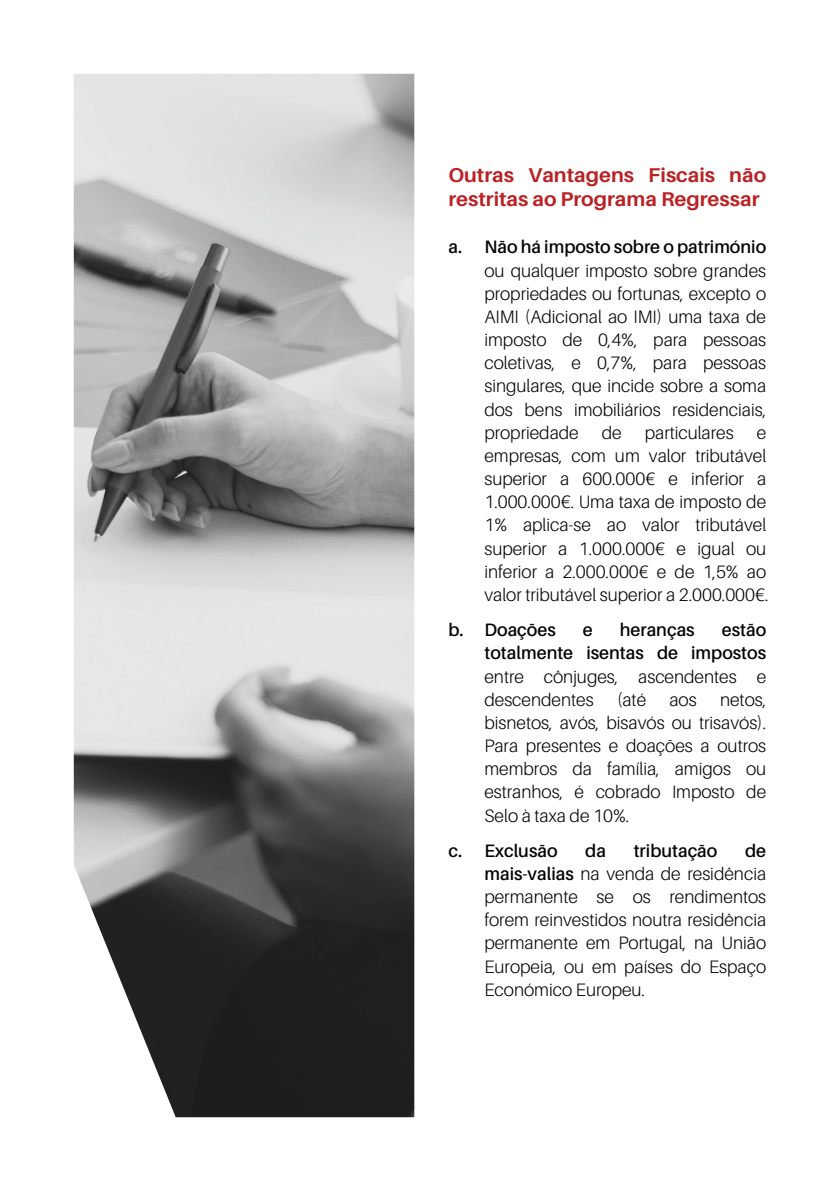
<style>
.page{position:relative;width:840px;height:1191px;background:#fff}
.page>*{position:absolute;margin:0;border:0;box-sizing:border-box;transform-origin:0 0}
.t1{font:700 20px/24px "Aileron";color:#ba2325}
.t2{font:300 18px/23.2px "Aileron";color:#040503;text-align:justify}
.t3{font:600 18px/23.2px "Aileron";color:#040503;text-align:right}
.s1{font-weight:600}
</style>
<div class="page">
<img style="left:74px;top:74px;width:340px;height:1043px">
<p class="t1" style="left:448px;top:163px;width:319px">Outras Vantagens Fiscais não restritas ao Programa Regressar</p>
<p class="t3" style="left:448px;top:236px;width:319px">a. Não há imposto sobre o património</p>
<p class="t2" style="left:484px;top:259px;width:283px">ou qualquer imposto sobre grandes propriedades ou fortunas, excepto o AIMI (Adicional ao IMI) uma taxa de imposto de 0,4%, para pessoas coletivas, e 0,7%, para pessoas singulares, que incide sobre a soma dos bens imobiliários residenciais, propriedade</p>
<p class="t2" style="left:601px;top:421px;width:21px">de</p>
<p class="t2" style="left:644px;top:421px;width:90px">particulares</p>
<p class="t2" style="left:484px;top:421px;width:285px;text-align:left;text-indent:272px">e empresas, com um valor tributável superior a 600.000€ e inferior a<br>1.000.000€. Uma taxa de imposto de<br>1% aplica-se ao valor tributável superior a 1.000.000€ e igual ou inferior a 2.000.000€ e de 1,5% ao valor tributável superior a 2.000.000€.</p>
<p class="t3" style="left:448px;top:618px;width:109px">b. Doações</p>
<p class="t3" style="left:582px;top:618px;width:11px">e</p>
<p class="t3" style="left:619px;top:618px;width:76px">heranças</p>
<p class="t3" style="left:484px;top:618px;width:283px">estão<br>totalmente isentas de impostos</p>
<p class="t2" style="left:484px;top:665px;width:283px">entre cônjuges, ascendentes e descendentes</p>
<p class="t2" style="left:616px;top:688px;width:31px">(até</p>
<p class="t2" style="left:669px;top:688px;width:29px">aos</p>
<p class="t2" style="left:484px;top:688px;width:283px;text-indent:235px">netos, bisnetos, avós, bisavós ou trisavós).<br>Para presentes e doações a outros membros da família, amigos ou estranhos, é cobrado Imposto de Selo à taxa de 10%.</p>
<p class="t3" style="left:448px;top:839px;width:111px">c. Exclusão</p>
<p class="t3" style="left:585px;top:839px;width:22px">da</p>
<p class="t3" style="left:633px;top:839px;width:85px">tributação</p>
<p class="t2" style="left:484px;top:839px;width:283px;text-indent:260px"><span class="s1">de mais-valias</span> na venda de residência permanente se os rendimentos forem reinvestidos noutra residência permanente em Portugal, na União Europeia, ou em países do Espaço Económico Europeu.</p>
</div>
